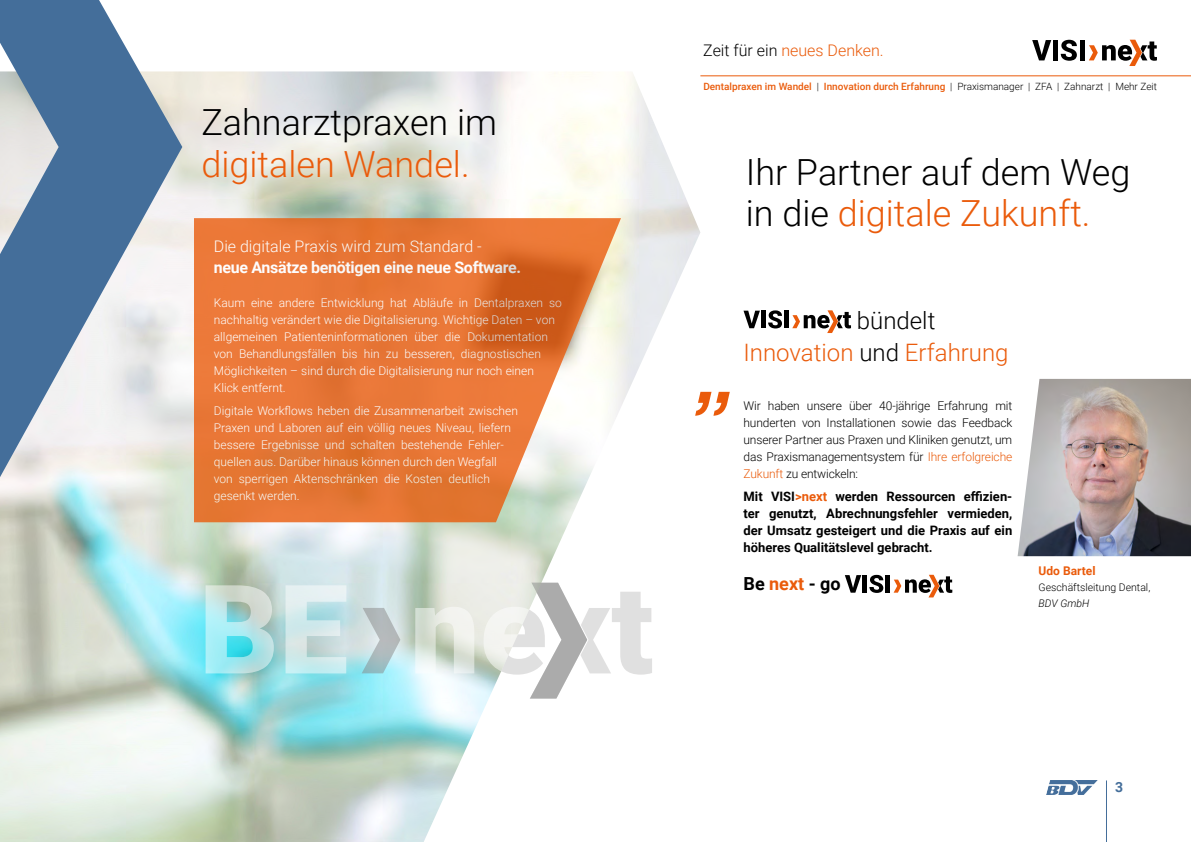
<style>
.page{position:relative;width:1191px;height:842px;background:#fff}
.page>*{position:absolute;margin:0;border:0;box-sizing:border-box;transform-origin:0 0}
.t1{font:italic 700 72px "Rockwell";color:#ea5b0b}
.t2{font:300 36px/41px "Roboto";color:#000}
.t3{font:300 36px "Roboto";color:#ea5b0b}
.t4{font:300 24px/32px "Roboto";color:#ea5b0b}
.t5{font:700 18px "Roboto";color:#000}
.t6{font:700 16px "Roboto";letter-spacing:-.02em;color:#fff}
.t7{font:300 16px "Roboto";color:#fff}
.t8{font:300 16px "Roboto";color:#ea5b0b}
.t9{font:700 14px "Roboto";color:#446e9a}
.t10{font:700 13px/17px "Roboto";color:#000;text-align:justify}
.t11{font:300 12px/17px "Roboto";color:#fff}
.t12{font:300 12px/17px "Roboto";letter-spacing:-.01em;color:#000;text-align:justify}
.t13{font:700 12px "Roboto";color:#ea5b0b}
.t14{font:300 10.5px "Roboto";color:#000}
.t15{font:italic 300 10.5px "Roboto";color:#000}
.t16{font:500 10px "Roboto";color:#ea5b0b}
.s1{color:#000}
.s2{font-weight:300;color:#000}
.s3{color:#ea5b0b}
</style>
<div class="page">
<img style="left:0;top:71px;width:700px;height:771px">
<svg style="left:743px;top:311px;width:17px;height:17px"></svg>
<hr style="left:761px;top:311px;width:4px;height:17px;background:#000">
<svg style="left:768px;top:310px;width:14px;height:18px"></svg>
<hr style="left:784px;top:311px;width:4px;height:17px;background:#000">
<svg style="left:792px;top:310px;width:59px;height:23px"></svg>
<svg style="left:0;top:0;width:182px;height:477px;fill:#446e9a"></svg>
<svg style="left:194px;top:218px;width:427px;height:304px;background:#e7874e"></svg>
<img style="left:1017px;top:379px;width:174px;height:177px">
<svg style="left:206px;top:585px;width:283px;height:90px;background:#c3dfdd"></svg>
<svg style="left:489px;top:583px;width:163px;height:116px"></svg>
<svg style="left:845px;top:575px;width:16px;height:18px"></svg>
<hr style="left:863px;top:575px;width:4px;height:18px;background:#000">
<svg style="left:869px;top:575px;width:14px;height:18px"></svg>
<div style="left:885px;top:575px;width:5px;height:18px;background:#000"></div>
<svg style="left:893px;top:575px;width:59px;height:22px"></svg>
<svg style="left:1032px;top:40px;width:19px;height:20px"></svg>
<div style="left:1053px;top:40px;width:5px;height:20px;background:#000"></div>
<svg style="left:1060px;top:40px;width:16px;height:21px"></svg>
<div style="left:1079px;top:40px;width:5px;height:20px;background:#000"></div>
<svg style="left:1089px;top:40px;width:68px;height:26px"></svg>
<hr style="left:700px;top:76px;width:491px;height:1px;background:#ea5b0b">
<img style="left:1047px;top:780px;width:51px;height:14px">
<hr style="left:1106px;top:780px;width:1px;height:62px;background:#446e9a">
<h2 class="t2" style="left:201px;top:100px;width:297px">Zahnarztpraxen im</h2>
<h2 class="t3" style="left:201px;top:139px;width:270px">digitalen Wandel.</h2>
<h3 class="t7" style="left:214px;top:235px;width:269px">Die digitale Praxis wird zum Standard -</h3>
<h3 class="t6" style="left:214px;top:256px;width:309px">neue Ansätze benötigen eine neue Software.</h3>
<p class="t11" style="left:214px;top:294px;width:349px">Kaum eine andere Entwicklung hat Abläufe in Dentalpraxen so nachhaltig verändert wie die Digitalisierung. Wichtige Daten – von allgemeinen Patienteninformationen über die Dokumentation von Behandlungsfällen bis hin zu besseren, diagnostischen Möglichkeiten – sind durch die Digitalisierung nur noch einen Klick entfernt.</p>
<p class="t11" style="left:214px;top:402px;width:305px">Digitale Workflows heben die Zusammenarbeit zwischen Praxen und Laboren auf ein völlig neues Niveau, liefern bessere Ergebnisse und schalten bestehende Fehler&shy;quellen aus. Darüber hinaus können durch den Wegfall von sperrigen Aktenschränken die Kosten deutlich gesenkt werden.</p>
<h3 class="t8" style="left:703px;top:39px;width:182px"><span class="s1">Zeit für ein</span> neues Denken.</h3>
<p class="t16" style="left:703px;top:79px;width:455px">Dentalpraxen im Wandel <span class="s2">|</span> Innovation durch Erfahrung <span class="s2">| Praxismanager | ZFA | Zahnarzt | Mehr Zeit</span></p>
<h2 class="t2" style="left:746px;top:151px;width:386px">Ihr Partner auf dem Weg in die <span class="s3">digitale Zukunft.</span></h2>
<h1 class="t1" style="left:693px;top:336px;width:44px">„</h1>
<h3 class="t4" style="left:743px;top:304px;width:266px;text-indent:113px"><span class="s1">bündelt<br></span>Innovation <span class="s1">und</span> Erfahrung</h3>
<p class="t12" style="left:743px;top:397px;width:270px">Wir haben unsere über 40-jährige Erfahrung mit hunderten von Installationen sowie das Feedback unserer Partner aus Praxen und Kliniken genutzt, um das Praxismanagementsystem für <span class="s3">Ihre erfolgreiche Zukunft</span> zu entwickeln:</p>
<p class="t10" style="left:743px;top:487px;width:270px">Mit VISI<span class="s3">&gt;next</span> werden Ressourcen effizien&shy;ter genutzt, Abrechnungsfehler vermieden, der Umsatz gesteigert und die Praxis auf ein höheres Qualitätslevel gebracht.</p>
<h3 class="t5" style="left:743px;top:571px;width:99px">Be <span class="s3">next</span> - go</h3>
<p class="t13" style="left:1038px;top:563px;width:58px">Udo Bartel</p>
<p class="t14" style="left:1038px;top:580px;width:113px">Geschäftsleitung Dental,</p>
<p class="t15" style="left:1038px;top:596px;width:52px">BDV GmbH</p>
<p class="t9" style="left:1115px;top:777px;width:10px">3</p>
</div>
